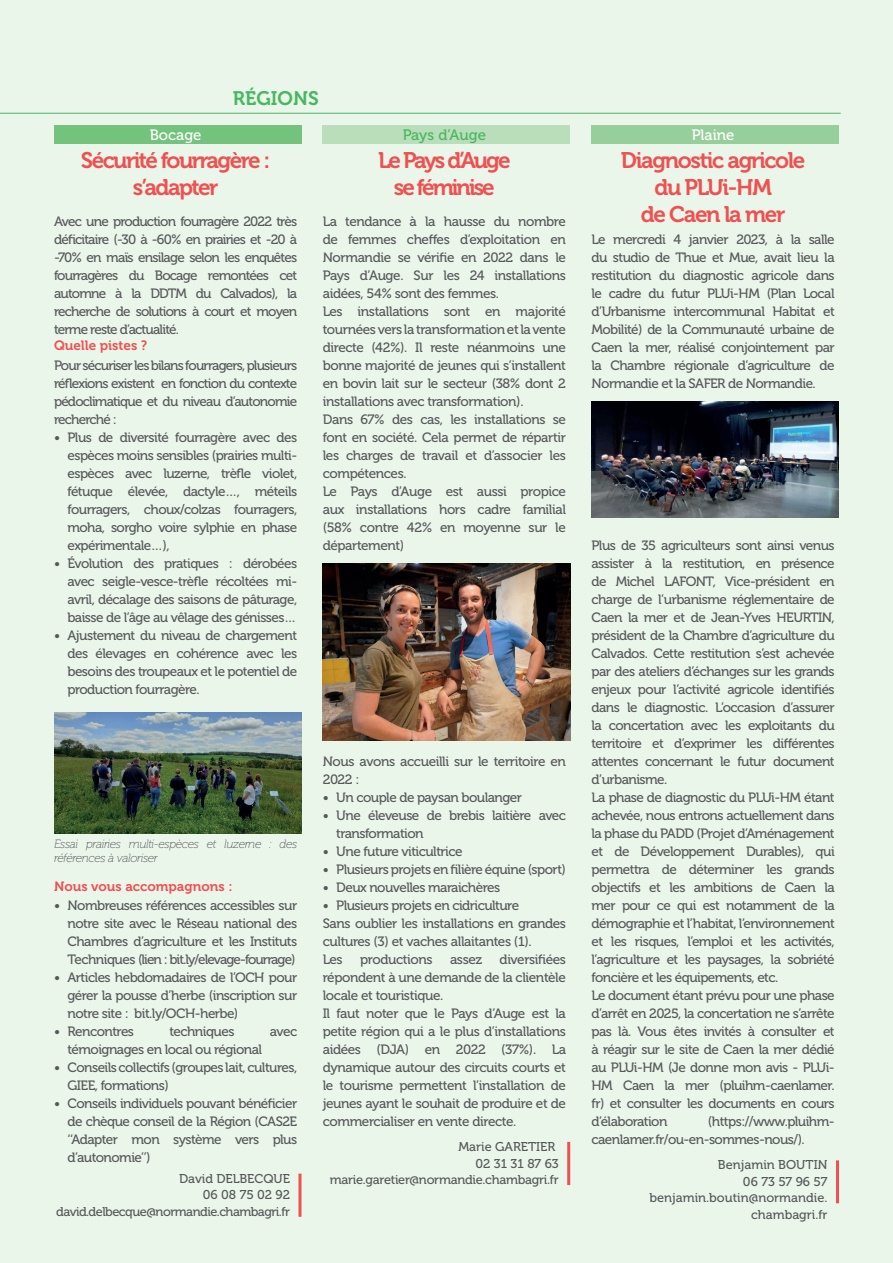
<style>
.page{position:relative;width:893px;height:1263px;background:#ebf6eb}
.page>*{position:absolute;margin:0;border:0;box-sizing:border-box;transform-origin:0 0}
.t1{font:22.5px/27px "Museo 700";letter-spacing:-.07em;color:#ef5050;text-align:center}
.t2{font:22.5px/27px "Museo 700";letter-spacing:-.09em;color:#ef5050;text-align:center}
.t3{font:19.5px "Museo 700";color:#46b85f}
.t4{font:15px "Museo 500";color:#fff}
.t5{font:15px "Museo 500";color:#46b85f}
.t6{font:13.5px/18px "Museo 500";letter-spacing:-.04em;color:#57585a;text-align:justify}
.t7{font:13.5px "Museo 700";color:#ef5050}
.t8{font:12.75px/16.5px "Museo 500";letter-spacing:-.005em;color:#57585a;text-align:right}
.t9{font:12.75px/16.5px "Museo 500";letter-spacing:-.04em;color:#57585a;text-align:right}
.t10{font:italic 12px/13.5px "Museo 100";letter-spacing:-.03em;color:#57585a}
</style>
<div class="page">
<hr style="left:0;top:113px;width:841px;height:1px;background:#46b85f">
<div style="left:54px;top:125px;width:247px;height:19px;background:#73c37d"></div>
<div style="left:591px;top:125px;width:248px;height:19px;background:#97cf9a"></div>
<div style="left:323px;top:125px;width:247px;height:19px;background:#badeb9"></div>
<hr style="left:567px;top:1142px;width:3px;height:43px;background:#ef5050">
<img style="left:323px;top:563px;width:247px;height:178px">
<hr style="left:836px;top:1160px;width:3px;height:43px;background:#ef5050">
<hr style="left:298px;top:1173px;width:3px;height:44px;background:#ef5050">
<img style="left:54px;top:712px;width:247px;height:121px">
<img style="left:591px;top:401px;width:248px;height:117px">
<h2 class="t3" style="left:233px;top:87px;width:87px">RÉGIONS</h2>
<p class="t4" style="left:150px;top:126px;width:53px">Bocage</p>
<p class="t5" style="left:403px;top:126px;width:85px">Pays d’Auge</p>
<p class="t4" style="left:692px;top:126px;width:44px">Plaine</p>
<h1 class="t1" style="left:81px;top:147px;width:191px">Sécurité fourragère : s’adapter</h1>
<p class="t6" style="left:54px;top:213px;width:245px">Avec une production fourragère 2022 très déficitaire (-30 à -60% en prairies et -20 à -70% en maïs ensilage selon les enquêtes fourragères du Bocage remontées cet automne à la DDTM du Calvados), la recherche de solutions à court et moyen terme reste d’actualité.</p>
<p class="t7" style="left:54px;top:338px;width:95px">Quelle pistes ?</p>
<p class="t6" style="left:54px;top:356px;width:245px">Pour sécuriser les bilans fourragers, plusieurs réflexions existent en fonction du contexte pédoclimatique et du niveau d’autonomie recherché :</p>
<p class="t6" style="left:68px;top:428px;width:231px;text-indent:-14px">• Plus de diversité fourragère avec des espèces moins sensibles (prairies multi&shy;espèces avec luzerne, trèfle violet, fétuque élevée, dactyle…, méteils fourragers, choux/colzas fourragers, moha, sorgho voire sylphie en phase expérimentale…),</p>
<p class="t6" style="left:68px;top:554px;width:231px;text-indent:-14px">• Évolution des pratiques : dérobées avec seigle-vesce-trèfle récoltées mi&shy;avril, décalage des saisons de pâturage, baisse de l’âge au vêlage des génisses…</p>
<p class="t6" style="left:68px;top:626px;width:231px;text-indent:-14px">• Ajustement du niveau de chargement des élevages en cohérence avec les besoins des troupeaux et le potentiel de production fourragère.</p>
<p class="t10" style="left:54px;top:837px;width:245px">Essai prairies multi-espèces et luzerne : des références à valoriser</p>
<p class="t7" style="left:54px;top:878px;width:180px">Nous vous accompagnons :</p>
<p class="t6" style="left:68px;top:896px;width:231px;text-indent:-14px">• Nombreuses références accessibles sur notre site avec le Réseau national des Chambres d’agriculture et les Instituts Techniques (lien : bit.ly/elevage-fourrage)</p>
<p class="t6" style="left:68px;top:968px;width:231px;text-indent:-14px">• Articles hebdomadaires de l’OCH pour gérer la pousse d’herbe (inscription sur notre site : bit.ly/OCH-herbe)</p>
<p class="t6" style="left:54px;top:1022px;width:82px">• Rencontres</p>
<p class="t6" style="left:169px;top:1022px;width:67px">techniques</p>
<p class="t6" style="left:270px;top:1022px;width:29px">avec</p>
<p class="t6" style="left:68px;top:1040px;width:196px">témoignages en local ou régional</p>
<p class="t6" style="left:68px;top:1058px;width:231px;text-indent:-14px">• Conseils collectifs (groupes lait, cultures,<br>GIEE, formations)</p>
<p class="t6" style="left:68px;top:1094px;width:231px;text-indent:-14px">• Conseils individuels pouvant bénéficier de chèque conseil de la Région (CAS2E ‘‘Adapter mon système vers plus d’autonomie’’)</p>
<p class="t9" style="left:56px;top:1170px;width:235px">David DELBECQUE<br>06 08 75 02 92 david.delbecque@normandie.chambagri.fr</p>
<h1 class="t2" style="left:378px;top:147px;width:134px">Le Pays d’Auge se féminise</h1>
<p class="t6" style="left:323px;top:213px;width:245px;text-align:left">La tendance à la hausse du nombre de femmes cheffes d’exploitation en Normandie se vérifie en 2022 dans le Pays d’Auge. Sur les 24 installations aidées, 54% sont des femmes.<br>Les installations sont en majorité tournées vers la transformation et la vente directe (42%). Il reste néanmoins une bonne majorité de jeunes qui s’installent en bovin lait sur le secteur (38% dont 2 installations avec transformation).<br>Dans 67% des cas, les installations se font en société. Cela permet de répartir les charges de travail et d’associer les compétences.<br>Le Pays d’Auge est aussi propice aux installations hors cadre familial (58% contre 42% en moyenne sur le département)</p>
<p class="t6" style="left:323px;top:752px;width:245px">Nous avons accueilli sur le territoire en<br>2022 :</p>
<p class="t6" style="left:323px;top:788px;width:201px">• Un couple de paysan boulanger</p>
<p class="t6" style="left:336px;top:806px;width:231px;text-indent:-14px">• Une éleveuse de brebis laitière avec transformation</p>
<p class="t6" style="left:323px;top:842px;width:141px">• Une future viticultrice</p>
<p class="t6" style="left:323px;top:860px;width:245px">• Plusieurs projets en filière équine (sport)</p>
<p class="t6" style="left:323px;top:878px;width:179px">• Deux nouvelles maraichères</p>
<p class="t6" style="left:323px;top:896px;width:245px;text-align:left">• Plusieurs projets en cidriculture<br>Sans oublier les installations en grandes cultures (3) et vaches allaitantes (1).<br>Les</p>
<p class="t6" style="left:323px;top:950px;width:245px;text-align:left;text-indent:177px">diversifiées répondent à une demande de la clientèle locale et touristique.<br>Il faut noter que le Pays d’Auge est la petite région qui a le plus d’installations aidées (DJA) en 2022 (37%). La dynamique autour des circuits courts et le tourisme permettent l’installation de jeunes ayant le souhait de produire et de commercialiser en vente directe.</p>
<p class="t8" style="left:330px;top:1138px;width:230px">Marie GARETIER<br>02 31 31 87 63 marie.garetier@normandie.chambagri.fr</p>
<p class="t6" style="left:360px;top:950px;width:74px">productions</p>
<p class="t6" style="left:450px;top:950px;width:34px">assez</p>
<h1 class="t1" style="left:621px;top:147px;width:186px">Diagnostic agricole du PLUi-HM<br>de Caen la mer</h1>
<p class="t6" style="left:591px;top:231px;width:245px">Le mercredi 4 janvier 2023, à la salle du studio de Thue et Mue, avait lieu la restitution du diagnostic agricole dans le cadre du futur PLUi-HM (Plan Local d’Urbanisme intercommunal Habitat et Mobilité) de la Communauté urbaine de Caen la mer, réalisé conjointement par la Chambre régionale d’agriculture de Normandie et la SAFER de Normandie.</p>
<p class="t6" style="left:591px;top:536px;width:245px;text-align:left">Plus de 35 agriculteurs sont ainsi venus assister à la restitution, en présence de Michel LAFONT, Vice-président en charge de l’urbanisme réglementaire de Caen la mer et de Jean-Yves HEURTIN, président de la Chambre d’agriculture du Calvados. Cette restitution s’est achevée par des ateliers d’échanges sur les grands enjeux pour l’activité agricole identifiés dans le diagnostic. L’occasion d’assurer la concertation avec les exploitants du territoire et d’exprimer les différentes attentes concernant le futur document d’urbanisme.<br>La phase de diagnostic du PLUi-HM étant achevée, nous entrons actuellement dans la phase du PADD (Projet d’Aménagement et de Développement Durables), qui permettra de déterminer les grands objectifs et les ambitions de Caen la mer pour ce qui est notamment de la démographie et l’habitat, l’environnement et les risques, l’emploi et les activités, l’agriculture et les paysages, la sobriété foncière et les équipements, etc.<br>Le document étant prévu pour une phase d’arrêt en 2025, la concertation ne s’arrête pas là. Vous êtes invités à consulter et à réagir sur le site de Caen la mer dédié au PLUi-HM (Je donne mon avis - PLUi-HM Caen la mer (pluihm-caenlamer. fr) et consulter les documents en cours d’élaboration</p>
<p class="t6" style="left:591px;top:1112px;width:245px;text-indent:116px">(https://www.pluihm&shy;caenlamer.fr/ou-en-sommes-nous/).</p>
<p class="t8" style="left:649px;top:1156px;width:179px">Benjamin BOUTIN<br>06 73 57 96 57 benjamin.boutin@normandie. chambagri.fr</p>
</div>
